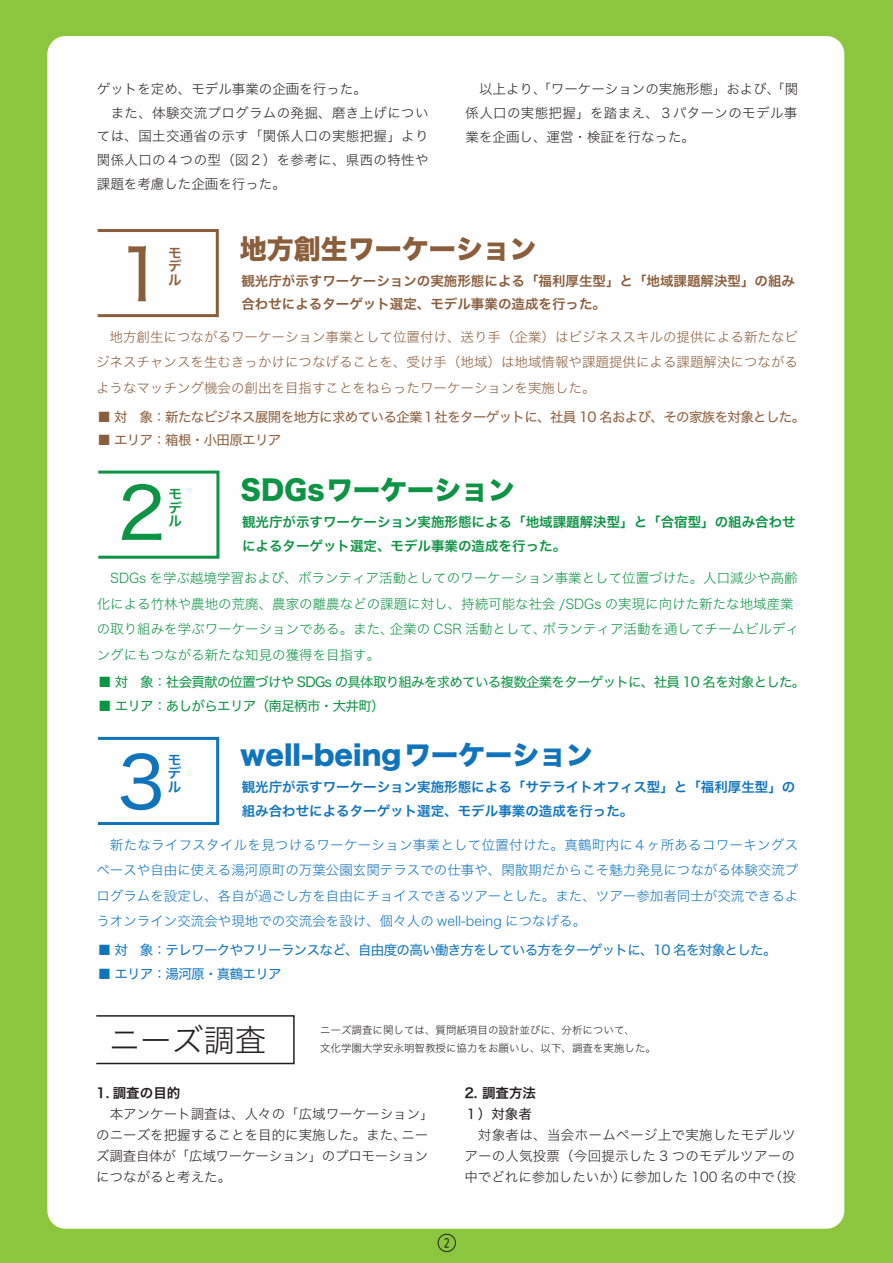
<style>
.page{position:relative;width:893px;height:1263px;background:#8bc63e}
.page>*{position:absolute;margin:0;border:0;box-sizing:border-box;transform-origin:0 0}
.t1{font:71.1px "Hiragino Sans W4";color:#8a5d3b}
.t2{font:71.1px "Hiragino Sans W4";color:#0d9344}
.t3{font:71.1px "Hiragino Sans W4";color:#1074bc}
.t4{font:31.5px "Hiragino Sans W2";color:#231f20}
.t5{font:27px "Hiragino Sans W8";color:#1074bc}
.t6{font:27px "Hiragino Sans W8";color:#8a5d3b}
.t7{font:27px "Hiragino Sans W8";color:#0d9344}
.t8{font:13.5px/21px "Hiragino Sans W2";color:#231f20;text-align:justify}
.t9{font:13.5px/25.5px "Hiragino Sans W2";color:#1074bc;text-align:justify}
.t10{font:13.5px/25.5px "Hiragino Sans W2";color:#0d9344}
.t11{font:13.5px/25.5px "Hiragino Sans W2";color:#8a5d3b;text-align:justify}
.t12{font:13.5px/23.7px "Hiragino Sans W2";letter-spacing:.025em;color:#231f20}
.t13{font:13.5px "Hiragino Sans W4";letter-spacing:-.055em;color:#0d9344}
.t14{font:13.5px/13.5px "Hiragino Sans W6";color:#1074bc}
.t15{font:13.5px/13.5px "Hiragino Sans W6";color:#8a5d3b}
.t16{font:13.5px "Hiragino Sans W4";letter-spacing:-.05em;color:#8a5d3b}
.t17{font:13.5px/13.5px "Hiragino Sans W6";color:#0d9344}
.t18{font:13.5px "Hiragino Sans W4";letter-spacing:-.05em;color:#1074bc}
.t19{font:13.5px "Hiragino Sans W6";color:#231f20}
.t20{font:13.5px "Hiragino Sans W4";color:#231f20}
.t21{font:13.5px "DNP Shuei M Go Std L";color:#231f20;scale:.75 1}
.t22{font:10.5px/18.3px "Hiragino Sans W2";color:#231f20}
</style>
<div class="page">
<div style="left:47px;top:36px;width:797px;height:1193px;background:#fff;border-radius:18px"></div>
<div style="left:96px;top:229px;width:123px;height:88px;border:3px solid #8a5d3b"></div>
<div style="left:97px;top:471px;width:122px;height:88px;border:3px solid #0d9344"></div>
<div style="left:97px;top:737px;width:122px;height:88px;border:3px solid #1074bc"></div>
<div style="left:96px;top:1015px;width:199px;height:49px;border:2px solid #231f20"></div>
<div style="left:438px;top:1234px;width:18px;height:18px;border:1px solid #231f20;border-radius:50%"></div>
<p class="t12" style="left:97px;top:76px;width:333px">ゲットを定め、モデル事業の企画を行った。<br>　また、体験交流プログラムの発掘、磨き上げについては、国土交通省の示す「関係人口の実態把握」より関係人口の４つの型（図２）を参考に、県西の特性や課題を考慮した企画を行った。</p>
<p class="t8" style="left:466px;top:76px;width:334px;line-height:23.7px">　以上より、「ワーケーションの実施形態」および、「関係人口の実態把握」を踏まえ、３パターンのモデル事業を企画し、運営・検証を行なった。</p>
<h1 class="t1" style="left:117px;top:211px;width:49px">1</h1>
<p class="t15" style="left:168px;top:245px;width:15px;text-align:justify">モデル</p>
<h3 class="t6" style="left:240px;top:234px;width:298px">地方創生ワーケーション</h3>
<p class="t15" style="left:241px;top:268px;width:555px;line-height:23.7px">観光庁が示すワーケーションの実施形態による「福利厚生型」と「地域課題解決型」の組み合わせによるターゲット選定、モデル事業の造成を行った。</p>
<p class="t11" style="left:96px;top:323px;width:704px">　地方創生につながるワーケーション事業として位置付け、送り手（企業）はビジネススキルの提供による新たなビジネスチャンスを生むきっかけにつなげることを、受け手（地域）は地域情報や課題提供による課題解決につながるようなマッチング機会の創出を目指すことをねらったワーケーションを実施した。</p>
<p class="t16" style="left:97px;top:404px;width:709px">■ 対　象：新たなビジネス展開を地方に求めている企業１社をターゲットに、社員 10 名および、その家族を対象とした。</p>
<p class="t16" style="left:97px;top:428px;width:186px">■ エリア：箱根・小田原エリア</p>
<h1 class="t2" style="left:118px;top:449px;width:49px">2</h1>
<p class="t17" style="left:168px;top:487px;width:15px;text-align:justify">モデル</p>
<h3 class="t7" style="left:241px;top:475px;width:276px">SDGsワーケーション</h3>
<p class="t17" style="left:242px;top:510px;width:555px;line-height:23.7px">観光庁が示すワーケーション実施形態による「地域課題解決型」と「合宿型」の組み合わせによるターゲット選定、モデル事業の造成を行った。</p>
<p class="t10" style="left:97px;top:564px;width:704px">　SDGs を学ぶ越境学習および、ボランティア活動としてのワーケーション事業として位置づけた。人口減少や高齢化による竹林や農地の荒廃、農家の離農などの課題に対し、持続可能な社会 /SDGs の実現に向けた新たな地域産業の取り組みを学ぶワーケーションである。また、企業の CSR 活動として、ボランティア活動を通してチームビルディングにもつながる新たな知見の獲得を目指す。</p>
<p class="t13" style="left:98px;top:670px;width:709px">■ 対　象：社会貢献の位置づけや SDGs の具体取り組みを求めている複数企業をターゲットに、社員 10 名を対象とした。</p>
<p class="t13" style="left:98px;top:693px;width:288px">■ エリア：あしがらエリア（南足柄市・大井町）</p>
<h1 class="t3" style="left:117px;top:719px;width:49px">3</h1>
<h3 class="t5" style="left:240px;top:740px;width:354px">well-beingワーケーション</h3>
<p class="t14" style="left:168px;top:752px;width:15px;text-align:justify">モデル</p>
<p class="t14" style="left:242px;top:774px;width:555px;line-height:23.7px">観光庁が示すワーケーション実施形態による「サテライトオフィス型」と「福利厚生型」の組み合わせによるターゲット選定、モデル事業の造成を行った。</p>
<p class="t9" style="left:96px;top:831px;width:703px;text-indent:14px">新たなライフスタイルを見つけるワーケーション事業として位置付けた。真鶴町内に４ヶ所あるコワーキングスペースや自由に使える湯河原町の万葉公園玄関テラスでの仕事や、閑散期だからこそ魅力発見につながる体験交流プログラムを設定し、各自が過ごし方を自由にチョイスできるツアーとした。また、ツアー参加者同士が交流できるようオンライン交流会や現地での交流会を設け、個々人の well-being につなげる。</p>
<p class="t18" style="left:98px;top:938px;width:680px">■ 対　象：テレワークやフリーランスなど、自由度の高い働き方をしている方をターゲットに、10 名を対象とした。</p>
<p class="t18" style="left:98px;top:961px;width:186px">■ エリア：湯河原・真鶴エリア</p>
<h2 class="t4" style="left:109px;top:1012px;width:159px">ニーズ調査</h2>
<p class="t22" style="left:320px;top:1020px;width:337px">ニーズ調査に関しては、質問紙項目の設計並びに、分析について、<br>文化学園大学安永明智教授に協力をお願いし、以下、調査を実施した。</p>
<p class="t19" style="left:96px;top:1080px;width:86px">1. 調査の目的</p>
<p class="t8" style="left:96px;top:1102px;width:339px;text-align:left">　本アンケート調査は、人々の「広域ワーケーション」のニーズを把握することを目的に実施した。また、ニーズ調査自体が「広域ワーケーション」のプロモーションにつながると考えた。</p>
<p class="t19" style="left:464px;top:1080px;width:73px">2. 調査方法</p>
<p class="t20" style="left:464px;top:1102px;width:69px">１）対象者</p>
<p class="t8" style="left:464px;top:1123px;width:333px;text-indent:14px">対象者は、当会ホームページ上で実施したモデルツアーの人気投票（今回提示した 3 つのモデルツアーの中でどれに参加したいか）に参加した 100 名の中で（投</p>
<p class="t21" style="left:442px;top:1233px;width:15px">２</p>
</div>
